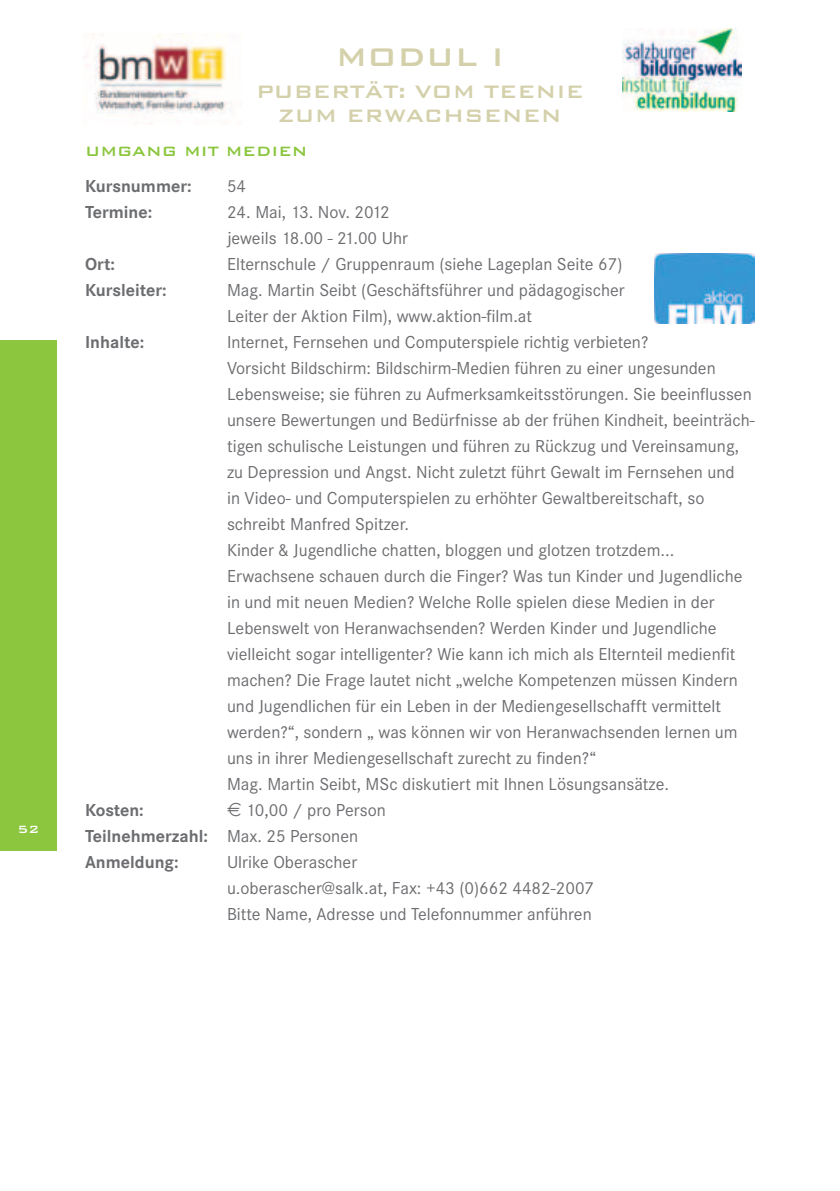
<style>
.page{position:relative;width:840px;height:1191px;background:#fff}
.page>*{position:absolute;margin:0;border:0;box-sizing:border-box;transform-origin:0 0}
.t1{font:500 34px "Bank Gothic BT";color:#d3d0aa}
.t2{font:500 24px/24px "Bank Gothic BT";color:#d3d0aa;text-align:center}
.t3{font:18px/26px "Corporate S";color:#6c6d70}
.t4{font:700 18px "Corporate S";color:#6c6d70}
.t5{font:500 18px "Bank Gothic BT";color:#8bc63e}
.t6{font:500 14px "Bank Gothic BT";color:#fff}
.s1{font-family:"Euro Logo"}
.s2{font-weight:700}
</style>
<div class="page">
<div style="left:0;top:340px;width:57px;height:510px;background:#8bc63e"></div>
<img style="left:622px;top:28px;width:118px;height:84px">
<img style="left:83px;top:33px;width:145px;height:81px">
<img style="left:654px;top:253px;width:100px;height:70px">
<p class="t6" style="left:18px;top:822px;width:23px">52</p>
<h1 class="t1" style="left:335px;top:38px;width:161px">modul I</h1>
<h2 class="t2" style="left:256px;top:79px;width:329px">Pubertät: Vom Teenie zum Erwachsenen</h2>
<p class="t5" style="left:85px;top:141px;width:224px">Umgang m it Medien</p>
<p class="t4" style="left:85px;top:175px;width:108px">Kursnummer:</p>
<p class="t3" style="left:227px;top:173px;width:21px">54</p>
<p class="t4" style="left:85px;top:201px;width:69px">Termine:</p>
<p class="t3" style="left:227px;top:199px;width:182px">24. Mai, 13. Nov. 2012 jeweils 18.00 - 21.00 Uhr</p>
<p class="t4" style="left:85px;top:253px;width:31px">Ort:</p>
<p class="t3" style="left:227px;top:251px;width:396px">Elternschule / Gruppenraum (siehe Lageplan Seite 67)</p>
<p class="t4" style="left:85px;top:279px;width:83px">Kursleiter:</p>
<p class="t3" style="left:227px;top:277px;width:399px">Mag. Martin Seibt (Geschäftsführer und pädagogischer<br>Leiter der Aktion Film), www.aktion-film.at</p>
<p class="t4" style="left:85px;top:331px;width:61px">Inhalte:</p>
<p class="t3" style="left:227px;top:329px;width:529px">Internet, Fernsehen und Computerspiele richtig verbieten?<br>Vorsicht Bildschirm: Bildschirm-Medien führen zu einer ungesunden Lebensweise; sie führen zu Aufmerksamkeitsstörungen. Sie beeinflussen unsere Bewertungen und Bedürfnisse ab der frühen Kindheit, beeinträch&shy;tigen schulische Leistungen und führen zu Rückzug und Vereinsamung, zu Depression und Angst. Nicht zuletzt führt Gewalt im Fernsehen und<br>in Video- und Computerspielen zu erhöhter Gewaltbereitschaft, so schreibt Manfred Spitzer.<br>Kinder &amp; Jugendliche chatten, bloggen und glotzen trotzdem...<br>Erwachsene schauen durch die Finger? Was tun Kinder und Jugendliche in und mit neuen Medien? Welche Rolle spielen diese Medien in der Lebenswelt von Heranwachsenden? Werden Kinder und Jugendliche vielleicht sogar intelligenter? Wie kann ich mich als Elternteil medienfit machen? Die Frage lautet nicht „welche Kompetenzen müssen Kindern und Jugendlichen für ein Leben in der Mediengesellschafft vermittelt werden?“, sondern „ was können wir von Heranwachsenden lernen um uns in ihrer Mediengesellschaft zurecht zu finden?“<br>Mag. Martin Seibt, MSc diskutiert mit Ihnen Lösungsansätze.</p>
<p class="t4" style="left:85px;top:799px;width:60px">Kosten:</p>
<p class="t3" style="left:85px;top:797px;width:302px;text-indent:142px"><span class="s1">h</span> 10,00 / pro Person<br><span class="s2">Teilnehmerzahl:</span> Max. 25 Personen<br><span class="s2">Anmeldung:</span></p>
<p class="t3" style="left:227px;top:849px;width:368px">Ulrike Oberascher<br>u.oberascher@salk.at, Fax: +43 (0)662 4482-2007<br>Bitte Name, Adresse und Telefonnummer anführen</p>
</div>
